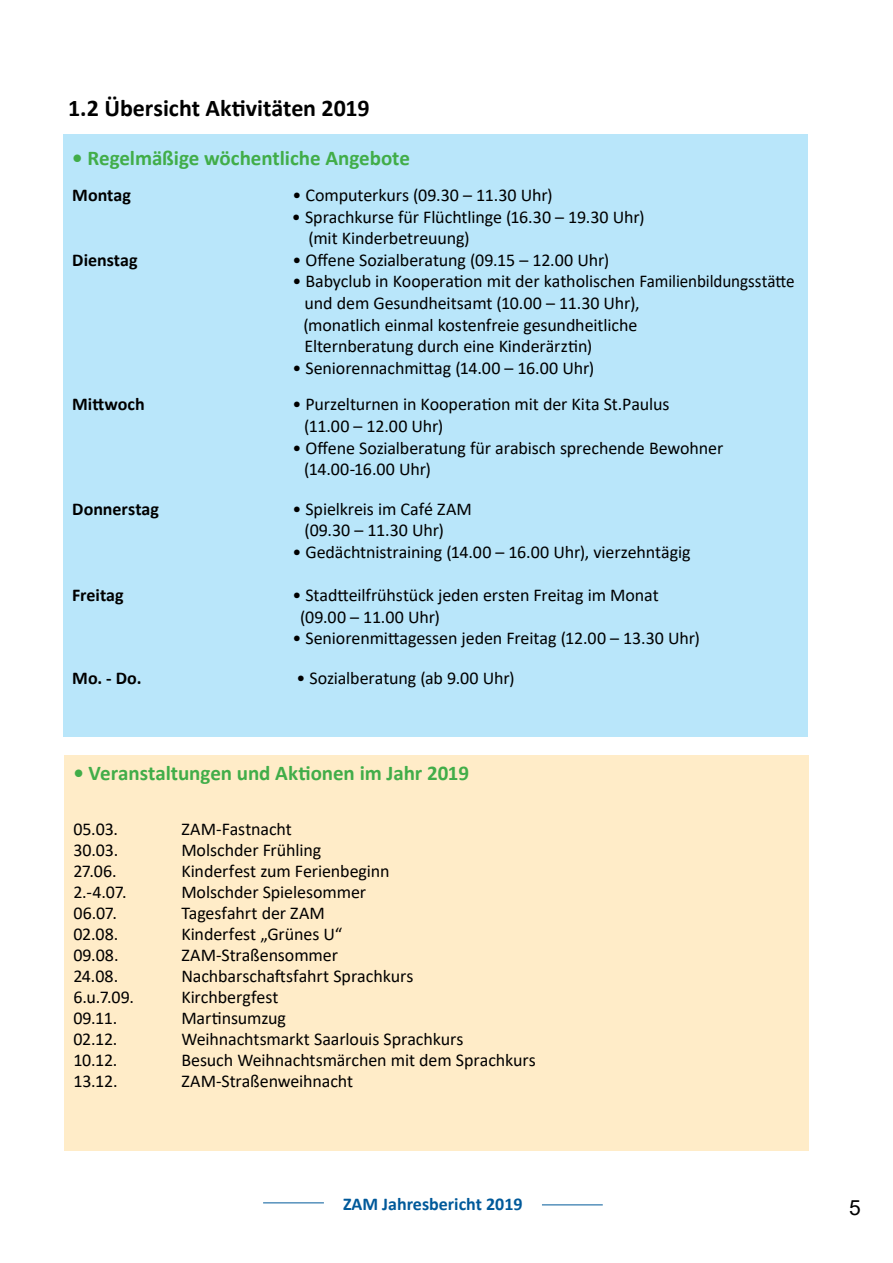
<style>
.page{position:relative;width:893px;height:1263px;background:#fff}
.page>*{position:absolute;margin:0;border:0;box-sizing:border-box;transform-origin:0 0}
.t1{font:700 24px "Calibri";letter-spacing:-.005em;color:#000}
.t2{font:700 21px "Calibri";letter-spacing:-.005em;color:#41ad49}
.t3{font:21px "Arial";color:#000}
.t4{font:18px/21.6px "Calibri";letter-spacing:-.005em;color:#000}
.t5{font:700 18px "Calibri";color:#000}
.t6{font:700 18px "Calibri";color:#00599a}
</style>
<div class="page">
<hr style="left:263px;top:1202px;width:61px;height:1px;background:#00599a">
<hr style="left:542px;top:1204px;width:61px;height:1px;background:#00599a">
<div style="left:64px;top:134px;width:744px;height:603px;background:#b9e6fa"></div>
<div style="left:65px;top:755px;width:744px;height:396px;background:#ffecc8"></div>
<h1 class="t1" style="left:68px;top:91px;width:303px">1.2 Übersicht Aktivitäten 2019</h1>
<p class="t2" style="left:72px;top:143px;width:339px">• Regelmäßige wöchentliche Angebote</p>
<p class="t5" style="left:72px;top:182px;width:60px">Montag</p>
<p class="t4" style="left:292px;top:184px;width:262px">• Computerkurs (09.30 – 11.30 Uhr)</p>
<p class="t4" style="left:309px;top:205px;width:337px;text-indent:-17px">• Sprachkurse für Flüchtlinge (16.30 – 19.30 Uhr) (mit Kinderbetreuung)</p>
<p class="t5" style="left:72px;top:247px;width:67px">Dienstag</p>
<p class="t4" style="left:292px;top:249px;width:318px">• Offene Sozialberatung (09.15 – 12.00 Uhr)</p>
<p class="t4" style="left:303px;top:270px;width:493px;text-indent:-11px">• Babyclub in Kooperation mit der katholischen Familienbildungsstätte und dem Gesundheitsamt (10.00 – 11.30 Uhr),<br>(monatlich einmal kostenfreie gesundheitliche<br>Elternberatung durch eine Kinderärztin)</p>
<p class="t4" style="left:292px;top:357px;width:303px">• Seniorennachmittag (14.00 – 16.00 Uhr)</p>
<p class="t5" style="left:72px;top:392px;width:74px">Mittwoch</p>
<p class="t4" style="left:304px;top:393px;width:367px;text-indent:-12px">• Purzelturnen in Kooperation mit der Kita St.Paulus (11.00 – 12.00 Uhr)</p>
<p class="t4" style="left:304px;top:436px;width:421px;text-indent:-12px">• Offene Sozialberatung für arabisch sprechende Bewohner (14.00-16.00 Uhr)</p>
<p class="t5" style="left:72px;top:496px;width:88px">Donnerstag</p>
<p class="t4" style="left:305px;top:498px;width:169px;text-indent:-12px">• Spielkreis im Café ZAM (09.30 – 11.30 Uhr)</p>
<p class="t4" style="left:292px;top:541px;width:400px">• Gedächtnistraining (14.00 – 16.00 Uhr), vierzehntägig</p>
<p class="t5" style="left:72px;top:583px;width:53px">Freitag</p>
<p class="t4" style="left:300px;top:584px;width:360px;text-indent:-8px">• Stadtteilfrühstück jeden ersten Freitag im Monat (09.00 – 11.00 Uhr)</p>
<p class="t4" style="left:292px;top:627px;width:409px">• Seniorenmittagessen jeden Freitag (12.00 – 13.30 Uhr)</p>
<p class="t5" style="left:72px;top:665px;width:71px">Mo. - Do.</p>
<p class="t4" style="left:296px;top:667px;width:220px">• Sozialberatung (ab 9.00 Uhr)</p>
<p class="t2" style="left:73px;top:758px;width:397px">• Veranstaltungen und Aktionen im Jahr 2019</p>
<p class="t4" style="left:73px;top:818px;width:46px">05.03.</p>
<p class="t4" style="left:181px;top:818px;width:112px">ZAM-Fastnacht</p>
<p class="t4" style="left:73px;top:839px;width:46px">30.03.</p>
<p class="t4" style="left:181px;top:839px;width:141px">Molschder Frühling</p>
<p class="t4" style="left:73px;top:860px;width:45px">27.06.</p>
<p class="t4" style="left:181px;top:860px;width:210px">Kinderfest zum Ferienbeginn</p>
<p class="t4" style="left:73px;top:881px;width:55px">2.-4.07.</p>
<p class="t4" style="left:181px;top:881px;width:186px">Molschder Spielesommer</p>
<p class="t4" style="left:73px;top:902px;width:45px">06.07.</p>
<p class="t4" style="left:181px;top:902px;width:145px">Tagesfahrt der ZAM</p>
<p class="t4" style="left:73px;top:923px;width:47px">02.08.</p>
<p class="t4" style="left:181px;top:923px;width:163px">Kinderfest „Grünes U“</p>
<p class="t4" style="left:73px;top:944px;width:47px">09.08.</p>
<p class="t4" style="left:181px;top:944px;width:158px">ZAM-Straßensommer</p>
<p class="t4" style="left:73px;top:965px;width:46px">24.08.</p>
<p class="t4" style="left:181px;top:965px;width:234px">Nachbarschaftsfahrt Sprachkurs</p>
<p class="t4" style="left:73px;top:986px;width:62px">6.u.7.09.</p>
<p class="t4" style="left:181px;top:986px;width:99px">Kirchbergfest</p>
<p class="t4" style="left:73px;top:1007px;width:46px">09.11.</p>
<p class="t4" style="left:181px;top:1007px;width:106px">Martinsumzug</p>
<p class="t4" style="left:73px;top:1028px;width:46px">02.12.</p>
<p class="t4" style="left:181px;top:1028px;width:284px">Weihnachtsmarkt Saarlouis Sprachkurs</p>
<p class="t4" style="left:73px;top:1049px;width:46px">10.12.</p>
<p class="t4" style="left:181px;top:1049px;width:356px">Besuch Weihnachtsmärchen mit dem Sprachkurs</p>
<p class="t4" style="left:73px;top:1070px;width:46px">13.12.</p>
<p class="t4" style="left:181px;top:1070px;width:173px">ZAM-Straßenweihnacht</p>
<p class="t6" style="left:343px;top:1191px;width:181px">ZAM Jahresbericht 2019</p>
<p class="t3" style="left:849px;top:1193px;width:13px">5</p>
</div>
